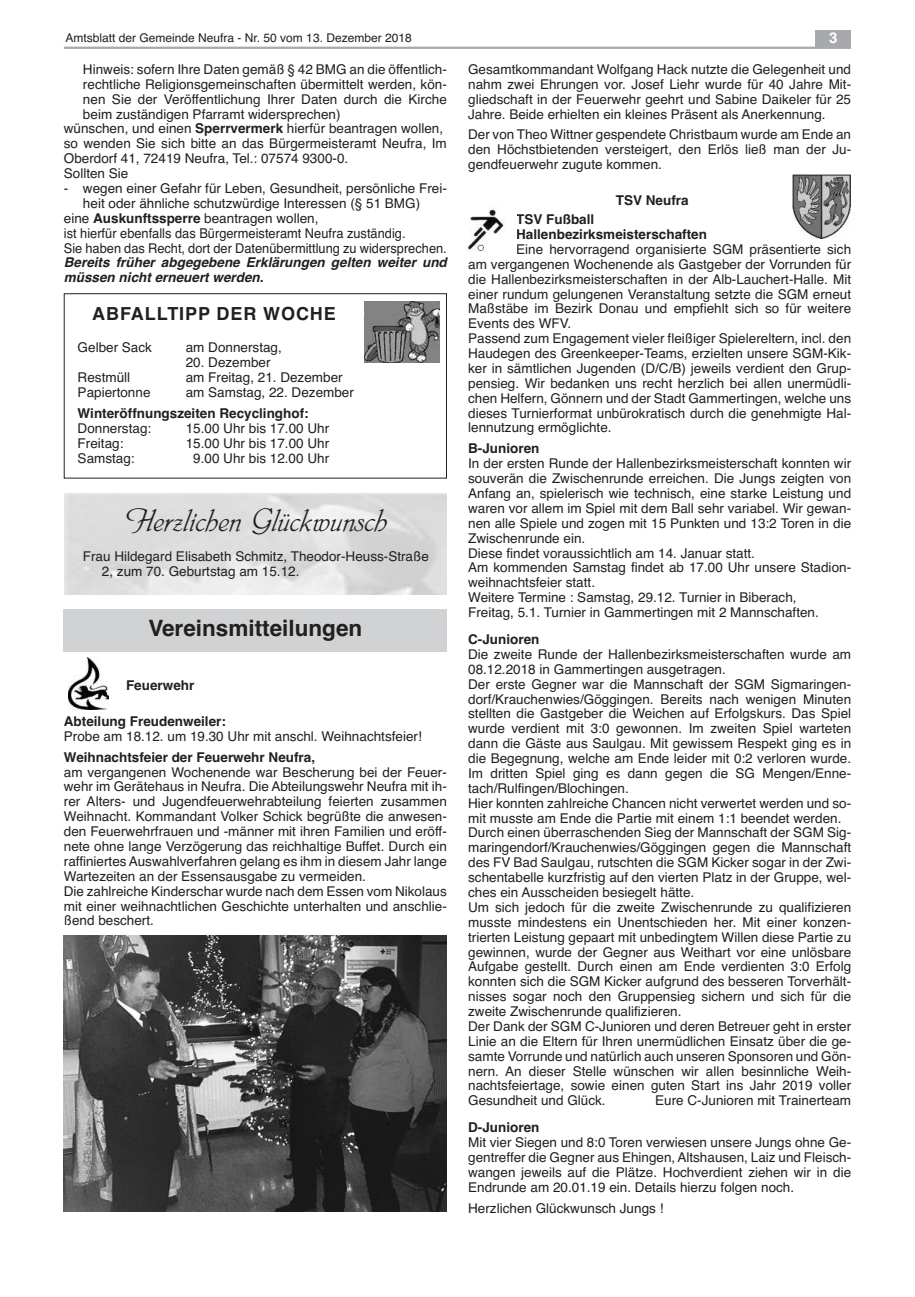
<style>
.page{position:relative;width:915px;height:1297px;background:#fff}
.page>*{position:absolute;margin:0;border:0;box-sizing:border-box;transform-origin:0 0}
.t1{font:36px "Phyllis D";color:#231f20}
.t2{font:700 22.5px "Helvetica";color:#231f20}
.t3{font:700 18px "Helvetica";letter-spacing:.05em;color:#231f20}
.t4{font:700 15px "Helvetica";color:#fff}
.t5{font:13.5px/14.9px "Helvetica";color:#231f20}
.t6{font:700 13.5px/14.9px "Helvetica";color:#231f20}
.t7{font:13.5px "Helvetica";color:#231f20;scale:.95 1}
.t8{font:italic 700 13.5px/14.9px "Helvetica";color:#231f20}
.t9{font:12px "Helvetica";color:#231f20}
.s1{font-weight:700}
</style>
<div class="page">
<hr style="left:64px;top:47px;width:786px;height:2px;background:#a8a9ad">
<div style="left:815px;top:30px;width:35px;height:17px;background:#a8a9ad"></div>
<img style="left:364px;top:302px;width:75px;height:61px">
<div style="left:64px;top:293px;width:382px;height:185px;border:1px solid #231f20"></div>
<div style="left:64px;top:609px;width:382px;height:42px;background:#d1d2d4"></div>
<img style="left:68px;top:658px;width:41px;height:51px">
<img style="left:64px;top:936px;width:382px;height:276px">
<img style="left:792px;top:175px;width:57px;height:63px">
<img style="left:467px;top:208px;width:37px;height:44px">
<p class="t9" style="left:65px;top:31px;width:348px">Amtsblatt der Gemeinde Neufra - Nr. 50 vom 13. Dezember 2018</p>
<p class="t4" style="left:829px;top:29px;width:10px">3</p>
<p class="t5" style="left:83px;top:62px;width:365px">Hinweis: sofern Ihre Daten gemäß § 42 BMG an die öffentlich-</p>
<p class="t5" style="left:83px;top:77px;width:365px">rechtliche Religionsgemeinschaften übermittelt werden, kön-</p>
<p class="t5" style="left:83px;top:92px;width:365px">nen Sie der Veröffentlichung Ihrer Daten durch die Kirche</p>
<p class="t5" style="left:83px;top:106px;width:259px">beim zuständigen Pfarramt widersprechen)</p>
<p class="t5" style="left:64px;top:121px;width:381px">wünschen, und einen <span class="s1">Sperrvermerk</span> hierfür beantragen wollen,</p>
<p class="t5" style="left:64px;top:136px;width:384px">so wenden Sie sich bitte an das Bürgermeisteramt Neufra, Im</p>
<p class="t5" style="left:64px;top:151px;width:286px">Oberdorf 41, 72419 Neufra, Tel.: 07574 9300-0.</p>
<p class="t5" style="left:64px;top:166px;width:66px">Sollten Sie</p>
<p class="t5" style="left:64px;top:181px;width:384px">- wegen einer Gefahr für Leben, Gesundheit, persönliche Frei-</p>
<p class="t5" style="left:83px;top:196px;width:338px">heit oder ähnliche schutzwürdige Interessen (§ 51 BMG)</p>
<p class="t5" style="left:64px;top:211px;width:256px">eine <span class="s1">Auskunftssperre</span> beantragen wollen,</p>
<p class="t7" style="left:64px;top:225px;width:361px">ist hierfür ebenfalls das Bürgermeisteramt Neufra zuständig.</p>
<p class="t7" style="left:64px;top:240px;width:404px">Sie haben das Recht, dort der Datenübermittlung zu widersprechen.</p>
<p class="t8" style="left:64px;top:255px;width:384px">Bereits früher abgegebene Erklärungen gelten weiter und müssen nicht erneuert werden.</p>
<h3 class="t3" style="left:92px;top:304px;width:245px">ABFALLTIPP DER WOCHE</h3>
<p class="t5" style="left:78px;top:340px;width:76px">Gelber Sack</p>
<p class="t5" style="left:186px;top:340px;width:98px">am Donnerstag,</p>
<p class="t5" style="left:186px;top:355px;width:86px">20. Dezember</p>
<p class="t5" style="left:78px;top:370px;width:54px">Restmüll</p>
<p class="t5" style="left:186px;top:370px;width:158px">am Freitag, 21. Dezember</p>
<p class="t5" style="left:78px;top:385px;width:74px">Papiertonne</p>
<p class="t5" style="left:186px;top:385px;width:170px">am Samstag, 22. Dezember</p>
<p class="t6" style="left:78px;top:406px;width:232px">Winteröffnungszeiten Recyclinghof:</p>
<p class="t5" style="left:78px;top:421px;width:75px">Donnerstag:</p>
<p class="t5" style="left:186px;top:421px;width:145px">15.00 Uhr bis 17.00 Uhr</p>
<p class="t5" style="left:78px;top:436px;width:47px">Freitag:</p>
<p class="t5" style="left:186px;top:436px;width:145px">15.00 Uhr bis 17.00 Uhr</p>
<p class="t5" style="left:78px;top:451px;width:59px">Samstag:</p>
<p class="t5" style="left:193px;top:451px;width:137px">9.00 Uhr bis 12.00 Uhr</p>
<h1 class="t1" style="left:124px;top:498px;width:264px">Herzlichen Glückwunsch</h1>
<p class="t5" style="left:102px;top:549px;width:328px;text-indent:-19px">Frau Hildegard Elisabeth Schmitz, Theodor-Heuss-Straße<br>2, zum 70. Geburtstag am 15.12.</p>
<h2 class="t2" style="left:148px;top:615px;width:215px">Vereinsmitteilungen</h2>
<p class="t6" style="left:126px;top:678px;width:70px">Feuerwehr</p>
<p class="t6" style="left:64px;top:714px;width:164px">Abteilung Freudenweiler:</p>
<p class="t5" style="left:64px;top:729px;width:359px">Probe am 18.12. um 19.30 Uhr mit anschl. Weihnachtsfeier!</p>
<p class="t6" style="left:64px;top:750px;width:253px">Weihnachtsfeier der Feuerwehr Neufra,</p>
<p class="t5" style="left:64px;top:764px;width:384px">am vergangenen Wochenende war Bescherung bei der Feuer&shy;wehr im Gerätehaus in Neufra. Die Abteilungswehr Neufra mit ih&shy;rer Alters- und Jugendfeuerwehrabteilung feierten zusammen Weihnacht. Kommandant Volker Schick begrüßte die anwesen&shy;den Feuerwehrfrauen und -männer mit ihren Familien und eröff&shy;nete ohne lange Verzögerung das reichhaltige Buffet. Durch ein raffiniertes Auswahlverfahren gelang es ihm in diesem Jahr lange Wartezeiten an der Essensausgabe zu vermeiden.<br>Die zahlreiche Kinderschar wurde nach dem Essen vom Nikolaus mit einer weihnachtlichen Geschichte unterhalten und anschlie&shy;ßend beschert.</p>
<p class="t5" style="left:468px;top:62px;width:384px;text-align:justify">Gesamtkommandant Wolfgang Hack nutzte die Gelegenheit und nahm zwei Ehrungen vor. Josef Liehr wurde für 40 Jahre Mit&shy;gliedschaft in der Feuerwehr geehrt und Sabine Daikeler für 25<br>Jahre. Beide erhielten ein kleines Präsent als Anerkennung.</p>
<p class="t5" style="left:468px;top:127px;width:384px;text-align:justify">Der von Theo Wittner gespendete Christbaum wurde am Ende an den Höchstbietenden versteigert, den Erlös ließ man der Ju&shy;gendfeuerwehr zugute kommen.</p>
<p class="t6" style="left:615px;top:193px;width:74px">TSV Neufra</p>
<p class="t6" style="left:516px;top:212px;width:192px">TSV Fußball<br>Hallenbezirksmeisterschaften</p>
<p class="t5" style="left:468px;top:242px;width:384px;text-indent:48px">Eine hervorragend organisierte SGM präsentierte sich am vergangenen Wochenende als Gastgeber der Vorrunden für die Hallenbezirksmeisterschaften in der Alb-Lauchert-Halle. Mit einer rundum gelungenen Veranstaltung setzte die SGM erneut Maßstäbe im Bezirk Donau und empfiehlt sich so für weitere Events des WFV.<br>Passend zum Engagement vieler fleißiger Spielereltern, incl. den Haudegen des Greenkeeper-Teams, erzielten unsere SGM-Kik&shy;ker in sämtlichen Jugenden (D/C/B) jeweils verdient den Grup&shy;pensieg. Wir bedanken uns recht herzlich bei allen unermüdli&shy;chen Helfern, Gönnern und der Stadt Gammertingen, welche uns dieses Turnierformat unbürokratisch durch die genehmigte Hal&shy;lennutzung ermöglichte.</p>
<p class="t6" style="left:468px;top:441px;width:73px">B-Junioren</p>
<p class="t5" style="left:468px;top:456px;width:384px">In der ersten Runde der Hallenbezirksmeisterschaft konnten wir souverän die Zwischenrunde erreichen. Die Jungs zeigten von Anfang an, spielerisch wie technisch, eine starke Leistung und waren vor allem im Spiel mit dem Ball sehr variabel. Wir gewan&shy;nen alle Spiele und zogen mit 15 Punkten und 13:2 Toren in die Zwischenrunde ein.<br>Diese findet voraussichtlich am 14. Januar statt.<br>Am kommenden Samstag findet ab 17.00 Uhr unsere Stadion&shy;weihnachtsfeier statt.<br>Weitere Termine : Samstag, 29.12. Turnier in Biberach,<br>Freitag, 5.1. Turnier in Gammertingen mit 2 Mannschaften.</p>
<p class="t6" style="left:468px;top:632px;width:73px">C-Junioren</p>
<p class="t5" style="left:468px;top:647px;width:384px">Die zweite Runde der Hallenbezirksmeisterschaften wurde am 08.12.2018 in Gammertingen ausgetragen.<br>Der erste Gegner war die Mannschaft der SGM Sigmaringen&shy;dorf/Krauchenwies/Göggingen. Bereits nach wenigen Minuten stellten die Gastgeber die Weichen auf Erfolgskurs. Das Spiel wurde verdient mit 3:0 gewonnen. Im zweiten Spiel warteten dann die Gäste aus Saulgau. Mit gewissem Respekt ging es in die Begegnung, welche am Ende leider mit 0:2 verloren wurde.<br>Im dritten Spiel ging es dann gegen die SG Mengen/Enne&shy;tach/Rulfingen/Blochingen.<br>Hier konnten zahlreiche Chancen nicht verwertet werden und so&shy;mit musste am Ende die Partie mit einem 1:1 beendet werden.<br>Durch einen überraschenden Sieg der Mannschaft der SGM Sig&shy;maringendorf/Krauchenwies/Göggingen gegen die Mannschaft des FV Bad Saulgau, rutschten die SGM Kicker sogar in der Zwi&shy;schentabelle kurzfristig auf den vierten Platz in der Gruppe, wel&shy;ches ein Ausscheiden besiegelt hätte.<br>Um sich jedoch für die zweite Zwischenrunde zu qualifizieren musste mindestens ein Unentschieden her. Mit einer konzen&shy;trierten Leistung gepaart mit unbedingtem Willen diese Partie zu gewinnen, wurde der Gegner aus Weithart vor eine unlösbare Aufgabe gestellt. Durch einen am Ende verdienten 3:0 Erfolg konnten sich die SGM Kicker aufgrund des besseren Torverhält&shy;nisses sogar noch den Gruppensieg sichern und sich für die zweite Zwischenrunde qualifizieren.<br>Der Dank der SGM C-Junioren und deren Betreuer geht in erster Linie an die Eltern für Ihren unermüdlichen Einsatz über die ge&shy;samte Vorrunde und natürlich auch unseren Sponsoren und Gön&shy;nern. An dieser Stelle wünschen wir allen besinnliche Weih&shy;nachtsfeiertage, sowie einen guten Start ins Jahr 2019 voller Gesundheit und Glück.</p>
<p class="t5" style="left:655px;top:1093px;width:197px">Eure C-Junioren mit Trainerteam</p>
<p class="t6" style="left:468px;top:1120px;width:73px">D-Junioren</p>
<p class="t5" style="left:468px;top:1135px;width:384px;text-align:justify">Mit vier Siegen und 8:0 Toren verwiesen unsere Jungs ohne Ge&shy;gentreffer die Gegner aus Ehingen,Altshausen, Laiz und Fleisch&shy;wangen jeweils auf die Plätze. Hochverdient ziehen wir in die Endrunde am 20.01.19 ein. Details hierzu folgen noch.</p>
<p class="t5" style="left:468px;top:1200px;width:197px">Herzlichen Glückwunsch Jungs !</p>
</div>
